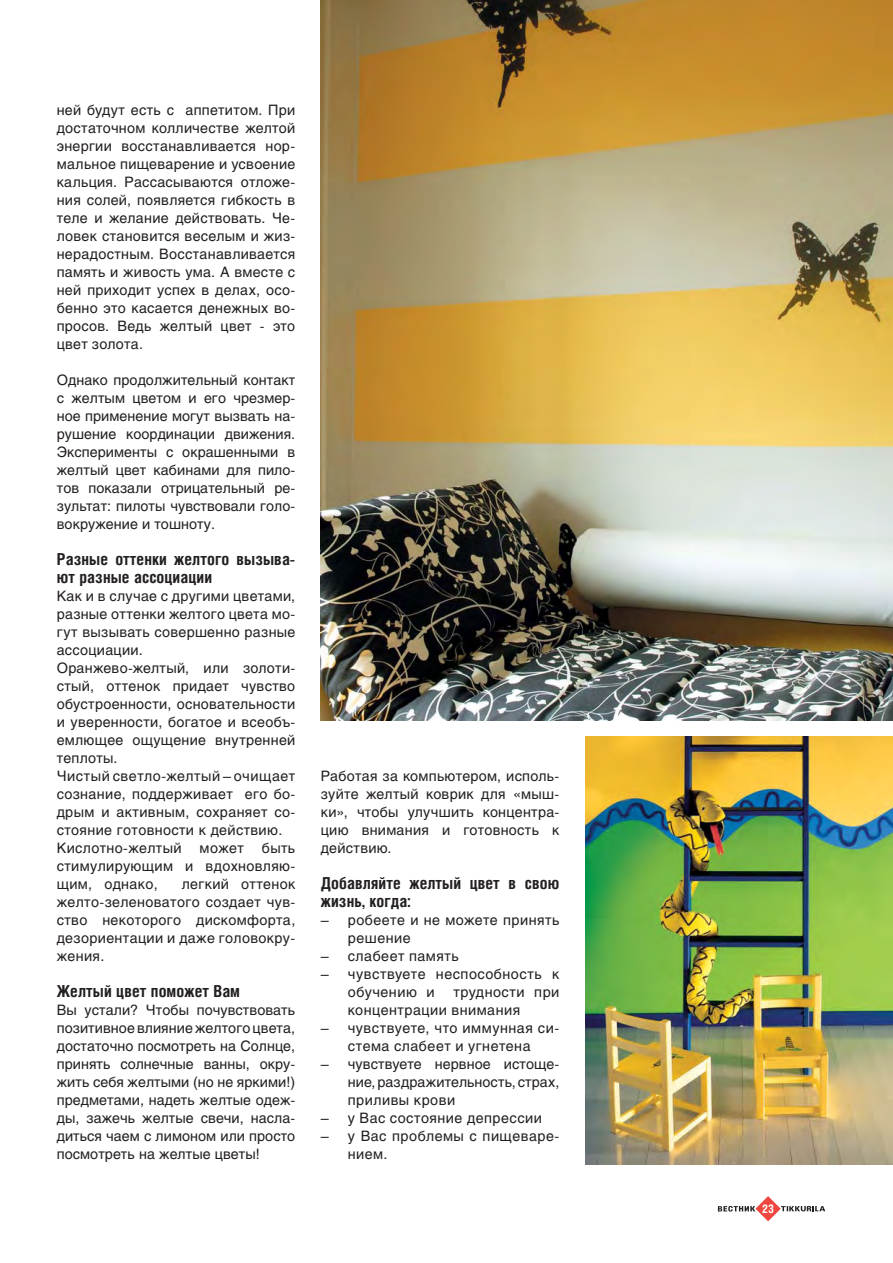
<style>
.page{position:relative;width:893px;height:1263px;background:#fff}
.page>*{position:absolute;margin:0;border:0;box-sizing:border-box;transform-origin:0 0}
.t1{font:700 16.5px/18px "Helios Cond";letter-spacing:.005em;color:#231f20}
.t2{font:14.25px/18px "Helios";letter-spacing:.025em;color:#231f20;text-align:justify}
.t3{font:700 12px "Helios Cond";color:#fff}
</style>
<div class="page">
<svg style="left:718px;top:1196px;width:107px;height:25px"></svg>
<img style="left:320px;top:0;width:573px;height:720px">
<img style="left:585px;top:736px;width:308px;height:428px">
<p class="t2" style="left:57px;top:102px;width:240px">ней будут есть с аппетитом. При достаточном колличестве желтой энергии восстанавливается нор&shy;мальное пищеварение и усвоение кальция. Рассасываются отложе&shy;ния солей, появляется гибкость в теле и желание действовать. Че&shy;ловек становится веселым и жиз&shy;нерадостным. Восстанавливается память и живость ума. А вместе с ней приходит успех в делах, осо&shy;бенно это касается денежных во&shy;просов. Ведь желтый цвет - это цвет золота.</p>
<p class="t2" style="left:57px;top:372px;width:240px">Однако продолжительный контакт с желтым цветом и его чрезмер&shy;ное применение могут вызвать на&shy;рушение координации движения.<br>Эксперименты с окрашенными в желтый цвет кабинами для пило&shy;тов показали отрицательный ре&shy;зультат: пилоты чувствовали голо&shy;вокружение и тошноту.</p>
<p class="t1" style="left:57px;top:551px;width:240px">Разные оттенки желтого вызыва&shy;ют разные ассоциации</p>
<p class="t2" style="left:57px;top:588px;width:240px;text-align:left">Как и в случае с другими цветами, разные оттенки желтого цвета мо&shy;гут вызывать совершенно разные ассоциации.<br>Оранжево-желтый, или золоти&shy;стый, оттенок придает чувство обустроенности, основательности и уверенности, богатое и всеобъ&shy;емлющее ощущение внутренней теплоты.<br>Чистый светло-желтый – очищает сознание, поддерживает его бо&shy;дрым и активным, сохраняет со&shy;стояние готовности к действию.<br>Кислотно-желтый</p>
<p class="t2" style="left:57px;top:840px;width:240px;text-indent:205px">быть стимулирующим и вдохновляю&shy;щим, однако,</p>
<p class="t2" style="left:200px;top:840px;width:46px">может</p>
<p class="t2" style="left:57px;top:876px;width:240px;text-indent:125px">легкий оттенок желто-зеленоватого создает чув&shy;ство некоторого дискомфорта, дезориентации и даже головокру&shy;жения.</p>
<p class="t1" style="left:57px;top:983px;width:185px">Желтый цвет поможет Вам</p>
<p class="t2" style="left:57px;top:1002px;width:240px">Вы устали? Чтобы почувствовать позитивное влияние желтого цвета, достаточно посмотреть на Солнце, принять солнечные ванны, окру&shy;жить себя желтыми (но не яркими!) предметами, надеть желтые одеж&shy;ды, зажечь желтые свечи, насла&shy;диться чаем с лимоном или просто посмотреть на желтые цветы!</p>
<p class="t2" style="left:321px;top:768px;width:240px">Работая за компьютером, исполь&shy;зуйте желтый коврик для «мыш&shy;ки», чтобы улучшить концентра&shy;цию внимания и готовность к действию.</p>
<p class="t1" style="left:321px;top:875px;width:240px">Добавляйте желтый цвет в свою жизнь, когда:</p>
<p class="t2" style="left:348px;top:912px;width:213px;text-indent:-27px">– робеете и не можете принять решение</p>
<p class="t2" style="left:321px;top:948px;width:139px">– слабеет память</p>
<p class="t2" style="left:348px;top:966px;width:213px;text-indent:-27px">– чувствуете неспособность к обучению и</p>
<p class="t2" style="left:348px;top:984px;width:213px;text-indent:105px">трудности при концентрации внимания</p>
<p class="t2" style="left:321px;top:1020px;width:240px;text-align:center">– чувствуете, что иммунная си&shy;стема слабеет и угнетена</p>
<p class="t2" style="left:348px;top:1056px;width:213px;text-indent:-27px">– чувствуете нервное истоще&shy;ние, раздражительность, страх, приливы крови</p>
<p class="t2" style="left:321px;top:1110px;width:223px">– у Вас состояние депрессии</p>
<p class="t2" style="left:348px;top:1128px;width:213px;text-indent:-27px">– у Вас проблемы с пищеваре&shy;нием.</p>
<p class="t3" style="left:762px;top:1204px;width:14px">23</p>
</div>
